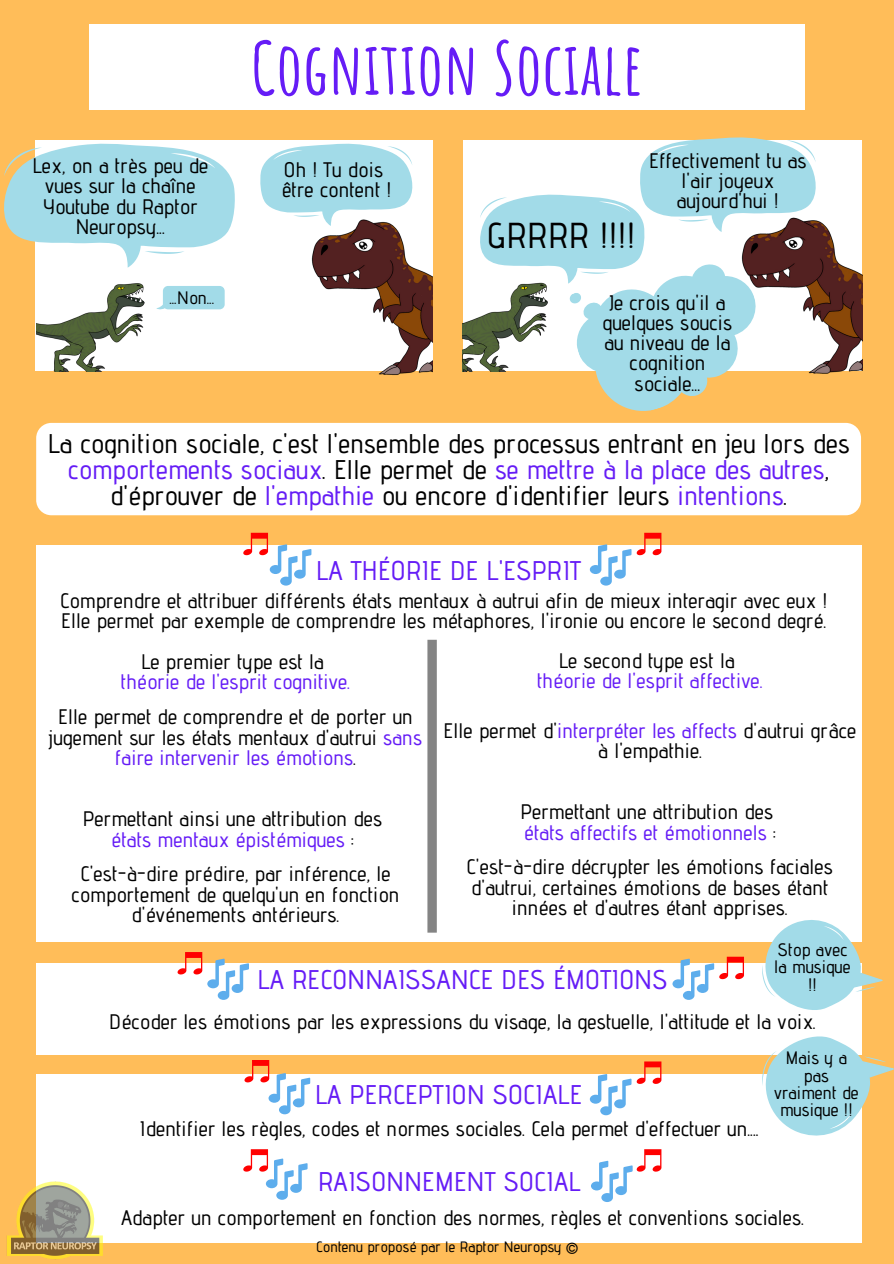
<style>
.page{position:relative;width:894px;height:1264px;background:#fff}
.page>*{position:absolute;margin:0;border:0;box-sizing:border-box;transform-origin:0 0}
.t1{font:700 72px "Amatic SC";letter-spacing:.01em;color:#651cf6}
.t2{font:500 36px "Advent Pro";letter-spacing:.01em;color:#000}
.t3{font:500 27px/25.8px "Advent Pro";letter-spacing:.01em;color:#000;text-align:center}
.t4{font:500 27px "Advent Pro";letter-spacing:.01em;color:#651cf6}
.t5{font:500 21px/20.1px "Advent Pro";letter-spacing:.01em;color:#000;text-align:center}
.t6{font:500 21px "Advent Pro";letter-spacing:.01em;color:#651cf6}
.t7{font:500 18px/17.2px "Advent Pro";letter-spacing:.01em;color:#000;text-align:center}
.t8{font:500 15px "Advent Pro";letter-spacing:.01em;color:#000}
.s1{color:#651cf6}
</style>
<div class="page">
<div style="left:0;top:0;width:893px;height:1263px;background:#ffbd59"></div>
<div style="left:89px;top:24px;width:715px;height:86px;background:#fff"></div>
<div style="left:462px;top:140px;width:399px;height:231px;background:#fff"></div>
<img style="left:462px;top:270px;width:18px;height:101px">
<img style="left:815px;top:167px;width:47px;height:207px">
<div style="left:35px;top:140px;width:397px;height:231px;background:#fff"></div>
<img style="left:36px;top:283px;width:109px;height:88px">
<svg style="left:4px;top:144px;width:231px;height:124px"></svg>
<svg style="left:260px;top:144px;width:152px;height:73px"></svg>
<img style="left:312px;top:168px;width:120px;height:207px">
<svg style="left:156px;top:286px;width:69px;height:24px;background:#aedfea"></svg>
<svg style="left:480px;top:137px;width:335px;height:286px"></svg>
<div style="left:36px;top:423px;width:824px;height:92px;background:#fff;border-radius:15px"></div>
<div style="left:36px;top:545px;width:825px;height:396px;background:#fff"></div>
<svg style="left:589px;top:533px;width:72px;height:52px"></svg>
<svg style="left:243px;top:533px;width:68px;height:52px"></svg>
<div style="left:36px;top:1073px;width:825px;height:169px;background:#fff"></div>
<div style="left:36px;top:963px;width:825px;height:91px;background:#fff"></div>
<svg style="left:177px;top:952px;width:72px;height:47px"></svg>
<svg style="left:672px;top:956px;width:71px;height:43px"></svg>
<svg style="left:761px;top:919px;width:121px;height:91px"></svg>
<svg style="left:761px;top:1036px;width:132px;height:99px"></svg>
<svg style="left:589px;top:1061px;width:72px;height:54px"></svg>
<svg style="left:591px;top:1149px;width:70px;height:52px"></svg>
<svg style="left:244px;top:1060px;width:66px;height:54px"></svg>
<svg style="left:243px;top:1149px;width:64px;height:50px"></svg>
<svg style="left:427px;top:639px;width:9px;height:293px;background:#8a8a8a"></svg>
<img style="left:7px;top:1181px;width:100px;height:79px">
<p class="t5" style="left:32px;top:156px;width:177px">Lex, on a très peu de vues sur la chaîne<br>Youtube du Raptor<br>Neuropsy...</p>
<h1 class="t1" style="left:251px;top:22px;width:393px">COGNITION SOCIALE</h1>
<p class="t5" style="left:281px;top:159px;width:112px;text-align:left">Oh ! Tu dois être content !</p>
<h2 class="t2" style="left:486px;top:213px;width:150px">GRRRR !!!!</h2>
<p class="t5" style="left:649px;top:150px;width:159px">Effectivement tu as l'air joyeux aujourd'hui !</p>
<p class="t7" style="left:170px;top:289px;width:46px">...Non...</p>
<p class="t5" style="left:602px;top:292px;width:131px">Je crois qu'il a quelques soucis au niveau de la cognition sociale...</p>
<p class="t3" style="left:48px;top:430px;width:803px">La cognition sociale, c'est l'ensemble des processus entrant en jeu lors des <span class="s1">comportements sociaux</span>. Elle permet de <span class="s1">se mettre à la place des autres</span>, d'éprouver de <span class="s1">l'empathie</span> ou encore d'identifier leurs <span class="s1">intentions</span>.</p>
<p class="t4" style="left:316px;top:554px;width:266px">LA THÉORIE DE L'ESPRIT</p>
<p class="t5" style="left:60px;top:590px;width:768px;text-align:left">Comprendre et attribuer différents états mentaux à autrui afin de mieux interagir avec eux !<br>Elle permet par exemple de comprendre les métaphores, l'ironie ou encore le second degré.</p>
<p class="t5" style="left:141px;top:651px;width:184px">Le premier type est la</p>
<p class="t6" style="left:121px;top:669px;width:231px">théorie de l'esprit cognitive.</p>
<p class="t5" style="left:49px;top:706px;width:374px">Elle permet de comprendre et de porter un jugement sur les états mentaux d'autrui <span class="s1">sans faire intervenir les émotions</span>.</p>
<p class="t5" style="left:83px;top:808px;width:301px">Permettant ainsi une attribution des <span class="s1">états mentaux épistémiques</span> :</p>
<p class="t5" style="left:72px;top:863px;width:329px">C'est-à-dire prédire, par inférence, le comportement de quelqu'un en fonction d'événements antérieurs.</p>
<p class="t5" style="left:558px;top:650px;width:177px">Le second type est la</p>
<p class="t6" style="left:537px;top:668px;width:227px">théorie de l'esprit affective.</p>
<p class="t5" style="left:443px;top:719px;width:414px">Elle permet d'<span class="s1">interpréter les affects</span> d'autrui grâce à l'empathie.</p>
<p class="t5" style="left:520px;top:801px;width:257px;text-align:left">Permettant une attribution des <span class="s1">états affectifs et émotionnels</span> :</p>
<p class="t5" style="left:466px;top:856px;width:368px">C'est-à-dire décrypter les émotions faciales d'autrui, certaines émotions de bases étant innées et d'autres étant apprises.</p>
<p class="t4" style="left:257px;top:963px;width:411px">LA RECONNAISSANCE DES ÉMOTIONS</p>
<p class="t7" style="left:774px;top:940px;width:78px">Stop avec la musique !!</p>
<p class="t5" style="left:109px;top:1011px;width:708px">Décoder les émotions par les expressions du visage, la gestuelle, l'attitude et la voix.</p>
<p class="t4" style="left:315px;top:1078px;width:268px">LA PERCEPTION SOCIALE</p>
<p class="t5" style="left:139px;top:1117px;width:620px">Identifier les règles, codes et normes sociales. Cela permet d'effectuer un....</p>
<p class="t4" style="left:318px;top:1164px;width:264px">RAISONNEMENT SOCIAL</p>
<p class="t7" style="left:773px;top:1049px;width:86px">Mais y a pas vraiment de musique !!</p>
<p class="t5" style="left:121px;top:1207px;width:684px">Adapter un comportement en fonction des normes, règles et conventions sociales.</p>
<p class="t8" style="left:316px;top:1237px;width:263px">Contenu proposé par le Raptor Neuropsy ©</p>
</div>
